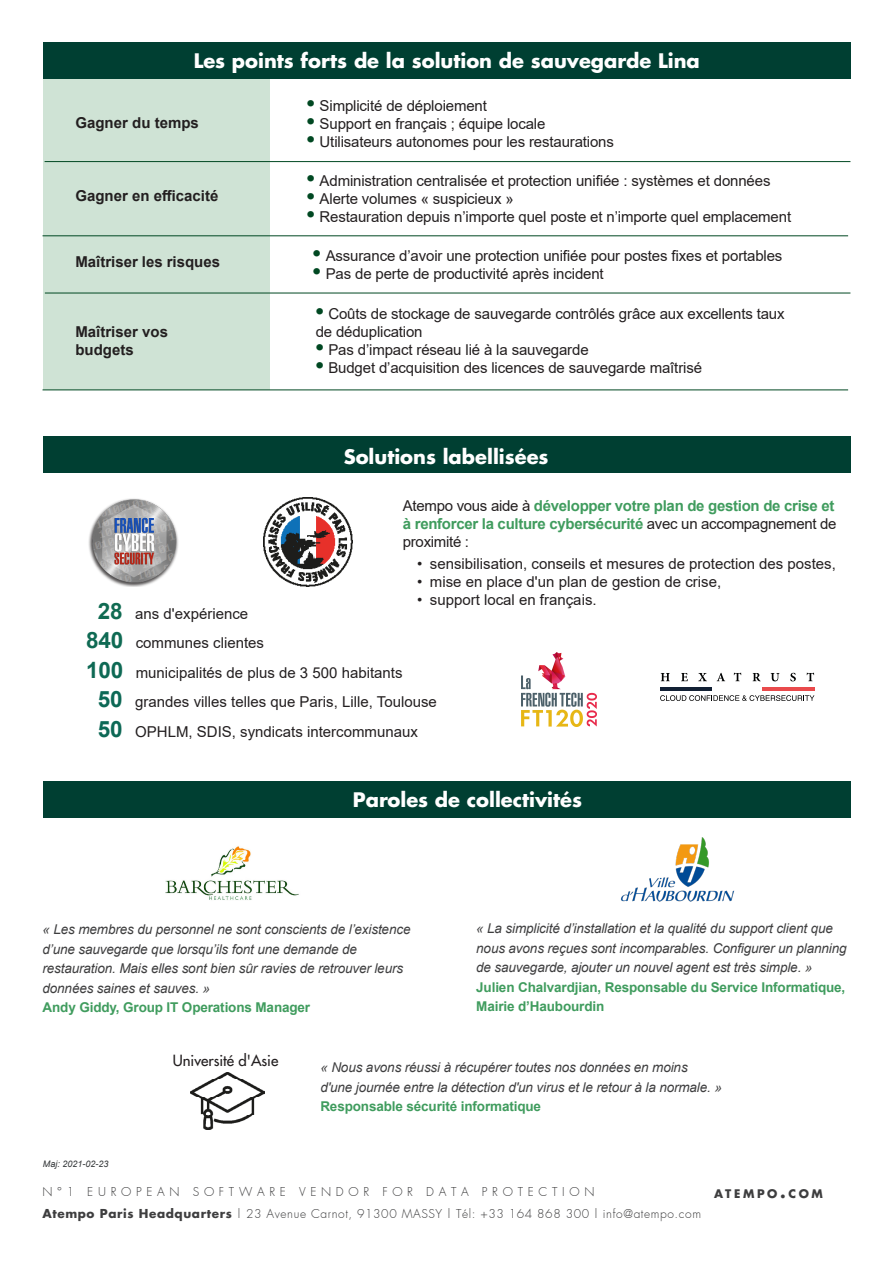
<style>
.page{position:relative;width:893px;height:1263px;background:#fff}
.page>*{position:absolute;margin:0;border:0;box-sizing:border-box;transform-origin:0 0}
.titre_categories{font:700 19.5px "Futura Std";color:#fff}
.bullet{font:15px/18px "Arial";letter-spacing:-.01em;color:#231f20}
.t1{font:700 15px/18px "Arial";letter-spacing:-.02em;color:#409c5e}
.bloc_gauche{font:700 15px/18px "Arial";color:#231f20}
.t2{font:500 15px "Futura Std";color:#231f20}
.texte_citation{font:italic 13.5px/19.5px "Arial";letter-spacing:-.01em;color:#3e3e3f}
.t3{font:300 12px/21.8px "Futura";letter-spacing:.05em;color:#3e3e3f}
.t4{font:700 11.55px "Futura Std";letter-spacing:.23em;color:#3e3e3f}
.t5{font:italic 9px "Arial";color:#333638}
.s1{font-weight:700;font-size:22.5px;color:#004822}
.s2{font-weight:400;color:#231f20}
.s3{font-weight:700;font-size:22.5px;color:#106b52}
.s4{font-weight:700;font-size:22.5px;color:#0f6a53}
.s5{font-weight:700;font-size:22.5px;color:#0e6954}
.s6{font-weight:700;font-size:22.5px;color:#0d6855}
.s7{font-weight:700;font-style:normal;color:#409c5e}
.s8{font-family:"Futura Std";font-weight:700}
.s9{font-size:16.5px}
</style>
<div class="page">
<div style="left:43px;top:436px;width:807px;height:37px;background:#003f32"></div>
<img style="left:264px;top:498px;width:88px;height:88px">
<img style="left:88px;top:498px;width:90px;height:88px">
<svg style="left:661px;top:673px;width:9px;height:8px"></svg>
<svg style="left:681px;top:673px;width:7px;height:8px"></svg>
<svg style="left:698px;top:673px;width:9px;height:8px"></svg>
<svg style="left:717px;top:673px;width:8px;height:8px"></svg>
<svg style="left:734px;top:673px;width:7px;height:8px"></svg>
<svg style="left:753px;top:673px;width:8px;height:8px"></svg>
<svg style="left:771px;top:673px;width:8px;height:8px"></svg>
<svg style="left:790px;top:673px;width:6px;height:8px"></svg>
<svg style="left:807px;top:673px;width:7px;height:8px"></svg>
<hr style="left:661px;top:687px;width:52px;height:4px;background:#122034">
<hr style="left:762px;top:687px;width:52px;height:4px;background:#e94a4c">
<svg style="left:660px;top:695px;width:154px;height:6px"></svg>
<img style="left:522px;top:653px;width:74px;height:73px">
<div style="left:43px;top:79px;width:227px;height:310px;background:#cfe3d5"></div>
<hr style="left:45px;top:161px;width:805px;height:1px;background:#004822">
<hr style="left:45px;top:293px;width:805px;height:1px;background:#004822">
<hr style="left:43px;top:389px;width:805px;height:1px;background:#004822">
<hr style="left:43px;top:235px;width:805px;height:1px;background:#004822">
<div style="left:43px;top:43px;width:807px;height:36px;background:#003f32"></div>
<div style="left:43px;top:781px;width:807px;height:37px;background:#003f32"></div>
<img style="left:621px;top:837px;width:114px;height:64px">
<img style="left:165px;top:846px;width:134px;height:54px">
<img style="left:190px;top:1072px;width:74px;height:57px">
<p class="titre_categories" style="left:194px;top:48px;width:508px">Les points forts de la solution de sauvegarde Lina</p>
<p class="bloc_gauche" style="left:75px;top:114px;width:125px">Gagner du temps</p>
<p class="bloc_gauche" style="left:75px;top:187px;width:144px">Gagner en efficacité</p>
<p class="bloc_gauche" style="left:75px;top:253px;width:146px">Maîtriser les risques</p>
<p class="bloc_gauche" style="left:75px;top:323px;width:94px">Maîtriser vos budgets</p>
<p class="bullet" style="left:307px;top:97px;width:182px"><span class="s1">•</span> Simplicité de déploiement</p>
<p class="bullet" style="left:307px;top:115px;width:240px"><span class="s1">•</span> Support en français ; équipe locale</p>
<p class="bullet" style="left:307px;top:133px;width:309px"><span class="s1">•</span> Utilisateurs autonomes pour les restaurations</p>
<p class="bullet" style="left:307px;top:172px;width:465px"><span class="s1">•</span> Administration centralisée et protection unifiée : systèmes et données</p>
<p class="bullet" style="left:307px;top:190px;width:208px"><span class="s1">•</span> Alerte volumes « suspicieux »</p>
<p class="bullet" style="left:307px;top:208px;width:486px"><span class="s1">•</span> Restauration depuis n’importe quel poste et n’importe quel emplacement</p>
<p class="bullet" style="left:313px;top:247px;width:471px"><span class="s1">•</span> Assurance d’avoir une protection unifiée pour postes fixes et portables</p>
<p class="bullet" style="left:313px;top:265px;width:292px"><span class="s1">•</span> Pas de perte de productivité après incident</p>
<p class="bullet" style="left:316px;top:304px;width:470px"><span class="s1">•</span> Coûts de stockage de sauvegarde contrôlés grâce aux excellents taux de déduplication</p>
<p class="bullet" style="left:316px;top:340px;width:275px"><span class="s1">•</span> Pas d’impact réseau lié à la sauvegarde</p>
<p class="bullet" style="left:316px;top:358px;width:388px"><span class="s1">•</span> Budget d’acquisition des licences de sauvegarde maîtrisé</p>
<p class="titre_categories" style="left:344px;top:443px;width:206px">Solutions labellisées</p>
<p class="t1" style="left:403px;top:496px;width:435px"><span class="s2">Atempo vous aide à</span> développer votre plan de gestion de crise et à renforcer la culture cybersécurité <span class="s2">avec un accompagnement de proximité :</span></p>
<p class="bullet" style="left:417px;top:554px;width:420px">• sensibilisation, conseils et mesures de protection des postes,</p>
<p class="bullet" style="left:417px;top:572px;width:306px">• mise en place d'un plan de gestion de crise,</p>
<p class="bullet" style="left:417px;top:590px;width:181px">• support local en français.</p>
<p class="bullet" style="left:98px;top:605px;width:152px"><span class="s3">28</span> ans d'expérience</p>
<p class="bullet" style="left:86px;top:634px;width:179px"><span class="s4">840</span> communes clientes</p>
<p class="bullet" style="left:86px;top:664px;width:318px"><span class="s5">100</span> municipalités de plus de 3 500 habitants</p>
<p class="bullet" style="left:98px;top:693px;width:340px"><span class="s6">50</span> grandes villes telles que Paris, Lille, Toulouse</p>
<p class="bullet" style="left:98px;top:723px;width:321px"><span class="s6">50</span> OPHLM, SDIS, syndicats intercommunaux</p>
<p class="titre_categories" style="left:353px;top:786px;width:231px">Paroles de collectivités</p>
<p class="texte_citation" style="left:43px;top:920px;width:369px">« Les membres du personnel ne sont conscients de l’existence d’une sauvegarde que lorsqu’ils font une demande de restauration. Mais elles sont bien sûr ravies de retrouver leurs données saines et sauves. »<br><span class="s7">Andy Giddy, Group IT Operations Manager</span></p>
<p class="texte_citation" style="left:476px;top:919px;width:372px">« La simplicité d’installation et la qualité du support client que nous avons reçues sont incomparables. Configurer un planning de sauvegarde, ajouter un nouvel agent est très simple. » <span class="s7">Julien Chalvardjian, Responsable du Service Informatique, Mairie d’Haubourdin</span></p>
<p class="t2" style="left:173px;top:1051px;width:107px">Université d'Asie</p>
<p class="texte_citation" style="left:320px;top:1058px;width:403px">« Nous avons réussi à récupérer toutes nos données en moins d'une journée entre la détection d'un virus et le retour à la normale. »<br><span class="s7">Responsable sécurité informatique</span></p>
<p class="t5" style="left:43px;top:1158px;width:67px">Maj: 2021-02-23</p>
<p class="t3" style="left:43px;top:1181px;width:660px">N°1 EUROPEAN SOFTWARE VENDOR FOR DATA PROTECTION<br><span class="s8">Atempo Paris Headquarters</span> | 23 Avenue Carnot, 91300 MASSY | Tél: +33 164 868 300 | info@atempo.com</p>
<p class="t4" style="left:714px;top:1186px;width:110px">ATEMPO<span class="s9">.</span>COM</p>
</div>
